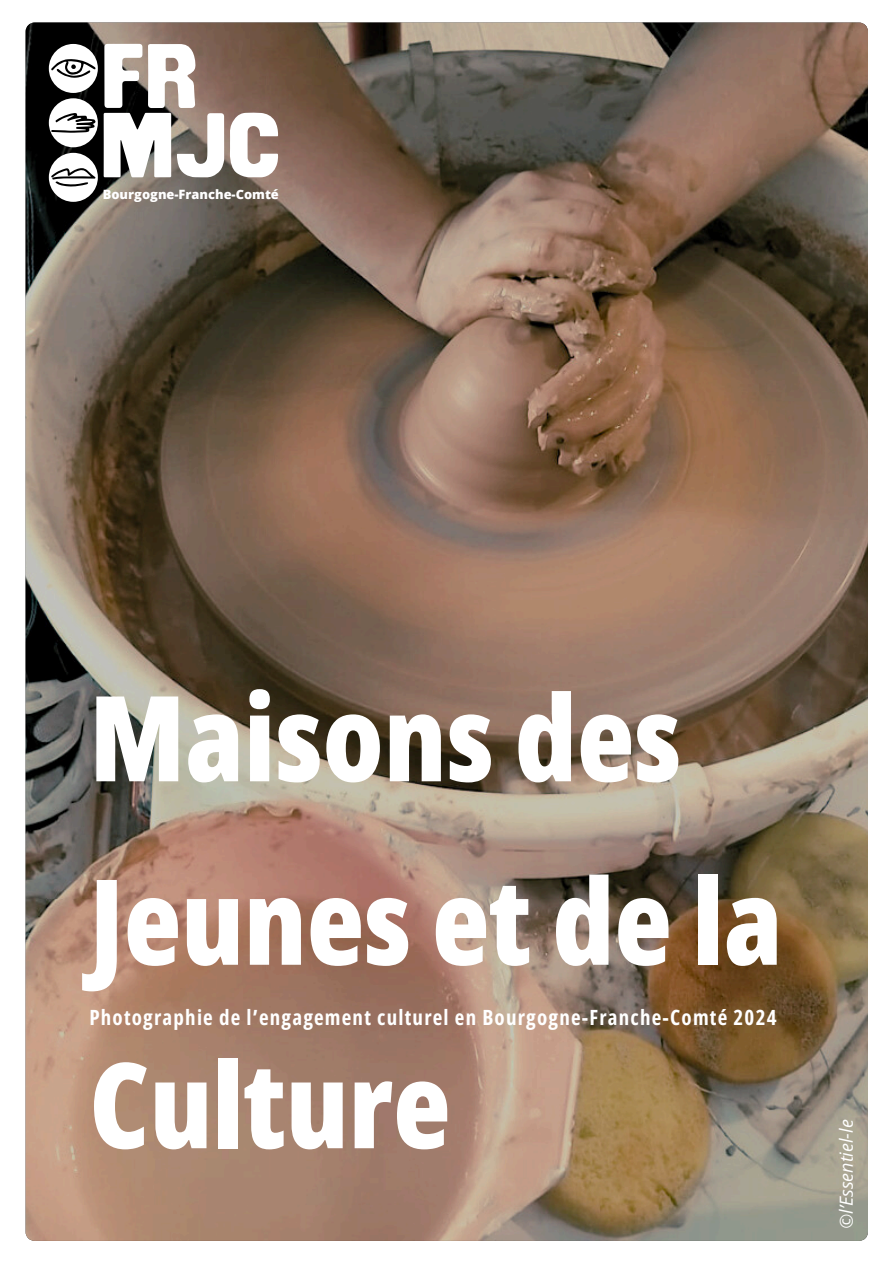
<style>
.page{position:relative;width:894px;height:1264px;background:#fff}
.page>*{position:absolute;margin:0;border:0;box-sizing:border-box;transform-origin:0 0}
.t1{font:800 118.8px/183.3px "Open Sans Condensed";color:#fff}
.t2{font:700 21px "Open Sans Condensed";letter-spacing:.055em;color:#fff}
.t3{font:italic 18px "Open Sans";color:#fff}
.t4{font:800 12.9px "Open Sans";color:#fff}
</style>
<div class="page">
<img style="left:26px;top:23px;width:841px;height:1217px;border-radius:9px">
<div style="left:49px;top:44px;width:49px;height:49px;background:#fff;border-radius:50%"></div>
<div style="left:49px;top:98px;width:49px;height:49px;background:#fff;border-radius:50%"></div>
<div style="left:49px;top:153px;width:49px;height:49px;background:#fff;border-radius:50%"></div>
<svg style="left:230px;top:112px;width:48px;height:65px"></svg>
<svg style="left:104px;top:44px;width:120px;height:133px"></svg>
<svg style="left:51px;top:59px;width:44px;height:19px"></svg>
<svg style="left:51px;top:113px;width:44px;height:20px"></svg>
<svg style="left:51px;top:168px;width:44px;height:18px"></svg>
<p class="t4" style="left:103px;top:185px;width:177px">Bourgogne-Franche-Comté</p>
<p class="t1" style="left:89px;top:643px;width:694px">Maisons des<br>Jeunes et de la<br>Culture</p>
<p class="t2" style="left:89px;top:1002px;width:688px">Photographie de l’engagement culturel en Bourgogne-Franche-Comté 2024</p>
<p class="t3" style="left:833px;top:1228px;width:111px;rotate:-90deg">©l’Essentiel-le</p>
</div>
